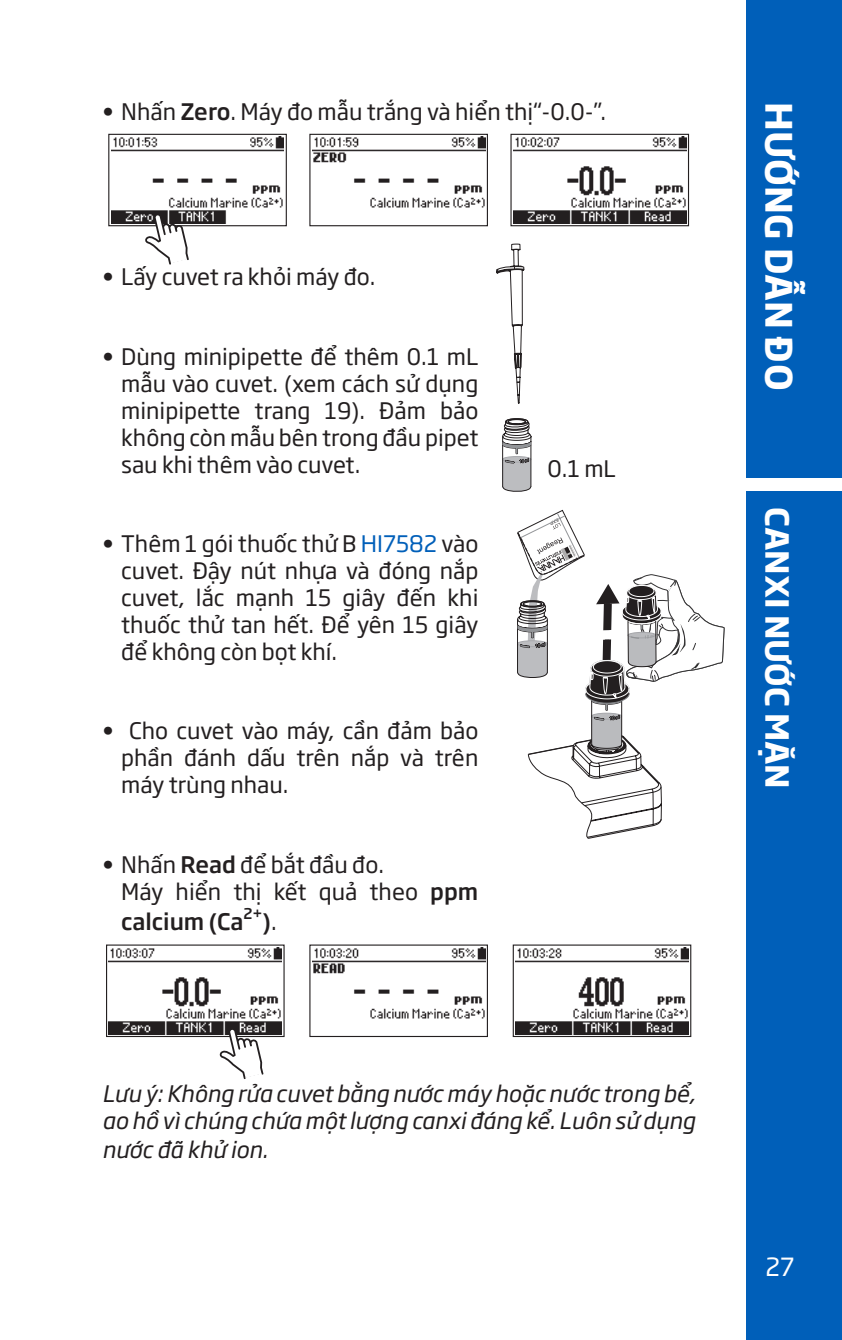
<style>
.page{position:relative;width:842px;height:1340px;background:#fff}
.page>*{position:absolute;margin:0;border:0;box-sizing:border-box;transform-origin:0 0}
.t1{font:700 36px "SVN Soho Gothic";letter-spacing:.005em;color:#fff}
.t2{font:700 31.5px "SVN Soho Gothic";color:#fff}
.t3{font:24.75px "SVN Soho Gothic";color:#fff}
.LST_0-Bullet{font:22.5px/27px "SVN Soho Gothic";color:#231f20;text-align:justify}
.Body_Notes{font:italic 22.5px/27px "SVN Soho Gothic";color:#231f20}
.Body_Text{font:22.5px "SVN Soho Gothic";color:#231f20}
.LST_0-Bullet-2{font:500 22.5px "SVN Soho Gothic";color:#231f20}
.LST_0-Bullet-3{font:500 14.62px "SVN Soho Gothic";color:#231f20}
.s1{font-weight:500}
.s2{color:#005fb9}
.s3{font-weight:400}
</style>
<div class="page">
<div style="left:746px;top:0;width:96px;height:1339px;background:#005fb9"></div>
<div style="left:746px;top:478px;width:96px;height:13px;background:#fff"></div>
<img style="left:111px;top:137px;width:173px;height:86px">
<div style="left:108px;top:134px;width:179px;height:92px;border:1px solid #231f20"></div>
<img style="left:312px;top:137px;width:173px;height:71px">
<div style="left:309px;top:134px;width:179px;height:92px;border:1px solid #231f20"></div>
<img style="left:513px;top:137px;width:173px;height:86px">
<div style="left:510px;top:134px;width:179px;height:92px;border:1px solid #231f20"></div>
<img style="left:109px;top:947px;width:173px;height:87px">
<div style="left:106px;top:944px;width:179px;height:93px;border:1px solid #231f20"></div>
<img style="left:312px;top:947px;width:173px;height:72px">
<div style="left:309px;top:944px;width:179px;height:93px;border:1px solid #231f20"></div>
<img style="left:516px;top:947px;width:172px;height:87px">
<div style="left:513px;top:944px;width:178px;height:93px;border:1px solid #231f20"></div>
<svg style="left:144px;top:213px;width:45px;height:52px"></svg>
<svg style="left:502px;top:418px;width:30px;height:74px"></svg>
<svg style="left:496px;top:244px;width:28px;height:159px"></svg>
<svg style="left:517px;top:509px;width:207px;height:329px"></svg>
<svg style="left:219px;top:1028px;width:44px;height:51px"></svg>
<p class="LST_0-Bullet" style="left:102px;top:97px;width:506px">• Nhấn <span class="s1">Zero</span>. Máy đo mẫu trắng và hiển thị“-0.0-”.</p>
<p class="LST_0-Bullet" style="left:102px;top:262px;width:275px">• Lấy cuvet ra khỏi máy đo.</p>
<p class="LST_0-Bullet" style="left:121px;top:341px;width:359px;text-indent:-19px">• Dùng minipipette để thêm 0.1 mL mẫu vào cuvet. (xem cách sử dụng minipipette trang 19). Đảm bảo không còn mẫu bên trong đầu pipet sau khi thêm vào cuvet.</p>
<p class="LST_0-Bullet" style="left:121px;top:529px;width:359px;text-indent:-19px">• Thêm 1 gói thuốc thử B <span class="s2">HI7582</span> vào cuvet. Đậy nút nhựa và đóng nắp cuvet, lắc mạnh 15 giây đến khi thuốc thử tan hết. Để yên 15 giây để không còn bọt khí.</p>
<p class="LST_0-Bullet" style="left:121px;top:716px;width:359px;text-indent:-19px">• Cho cuvet vào máy, cần đảm bảo phần đánh dấu trên nắp và trên máy trùng nhau.</p>
<p class="LST_0-Bullet" style="left:102px;top:850px;width:284px">• Nhấn <span class="s1">Read</span> để bắt đầu đo.</p>
<p class="LST_0-Bullet" style="left:121px;top:876px;width:359px;line-height:29.7px">Máy hiển thị kết quả theo <span class="s1">ppm calcium (Ca</span></p>
<p class="LST_0-Bullet-3" style="left:243px;top:901px;width:21px">2+</p>
<p class="LST_0-Bullet-2" style="left:263px;top:904px;width:16px">)<span class="s3">.</span></p>
<p class="Body_Text" style="left:547px;top:451px;width:70px">0.1 mL</p>
<p class="Body_Notes" style="left:102px;top:1079px;width:595px">Lưu ý: Không rửa cuvet bằng nước máy hoặc nước trong bể, ao hồ vì chúng chứa một lượng canxi đáng kể. Luôn sử dụng</p>
<p class="Body_Notes" style="left:102px;top:1135px;width:167px">nước đã khử ion.</p>
<h1 class="t1" style="left:807px;top:102px;width:289px;rotate:90deg">HƯỚNG DẪN ĐO</h1>
<h2 class="t2" style="left:802px;top:507px;width:283px;rotate:90deg">CANXI NƯỚC MẶN</h2>
<p class="t3" style="left:765px;top:1247px;width:30px">27</p>
</div>
